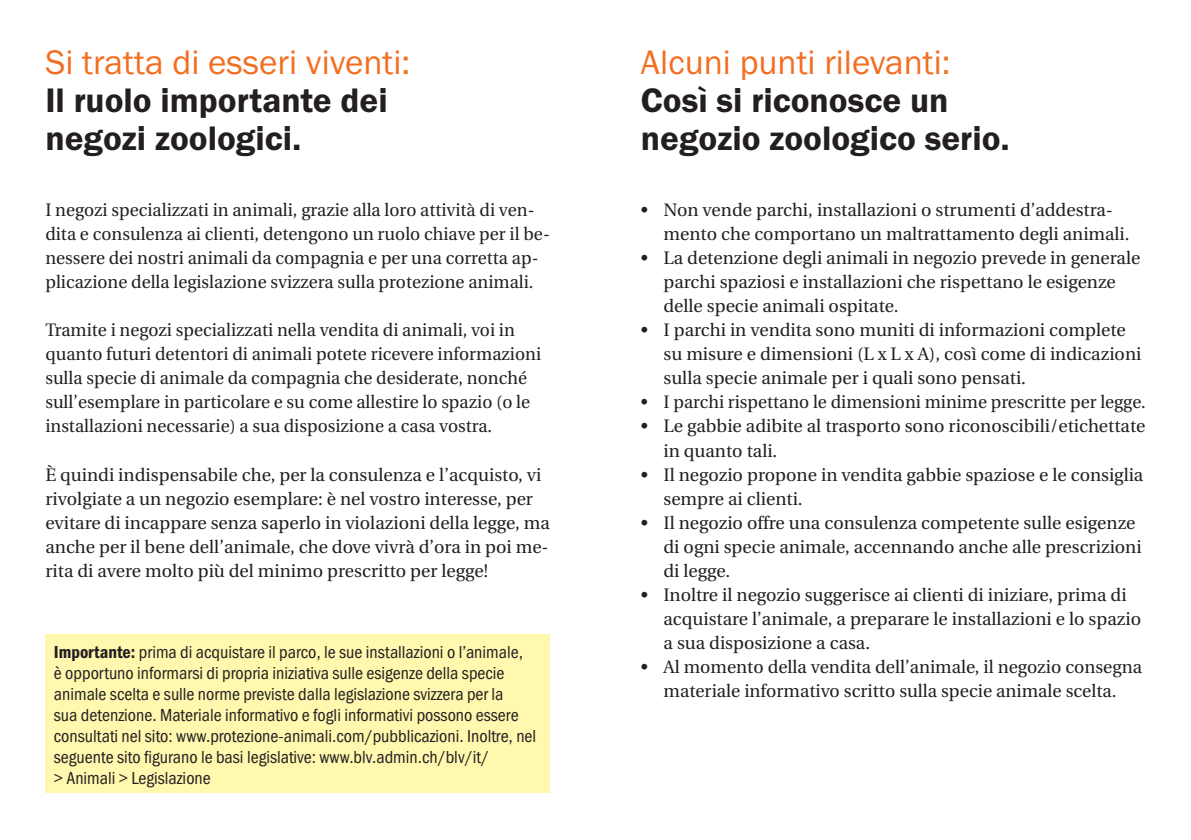
<style>
.page{position:relative;width:1191px;height:840px;background:#fff}
.page>*{position:absolute;margin:0;border:0;box-sizing:border-box;transform-origin:0 0}
.t1{font:600 35.2px/38.4px "Franklin Got Itc T";color:#231f20}
.t2{font:35.2px "Franklin Got Itc T";color:#f36e21}
.t3{font:18px/24px "Utopia";color:#231f20}
.t4{font:condensed 18px/21px "Franklin Got Itc T";color:#231f20}
.s1{font-weight:600}
</style>
<div class="page">
<div style="left:45px;top:633px;width:505px;height:159px;background:#fff8ae"></div>
<h1 class="t2" style="left:45px;top:42px;width:366px">Si tratta di esseri viventi:</h1>
<h1 class="t1" style="left:45px;top:81px;width:344px">Il ruolo importante dei negozi zoologici.</h1>
<p class="t3" style="left:45px;top:198px;width:506px">I negozi specializzati in animali, grazie alla loro attività di ven&shy;dita e consulenza ai clienti, detengono un ruolo chiave per il be&shy;nessere dei nostri animali da compagnia e per una corretta ap&shy;plicazione della legislazione svizzera sulla protezione animali.</p>
<p class="t3" style="left:45px;top:318px;width:497px">Tramite i negozi specializzati nella vendita di animali, voi in quanto futuri detentori di animali potete ricevere informazioni sulla specie di animale da compagnia che desiderate, nonché sull’esemplare in particolare e su come allestire lo spazio (o le installazioni necessarie) a sua disposizione a casa vostra.</p>
<p class="t3" style="left:45px;top:462px;width:506px">È quindi indispensabile che, per la consulenza e l’acquisto, vi rivolgiate a un negozio esemplare: è nel vostro interesse, per evitare di incappare senza saperlo in violazioni della legge, ma anche per il bene dell’animale, che dove vivrà d’ora in poi me&shy;rita di avere molto più del minimo prescritto per legge!</p>
<p class="t4" style="left:54px;top:640px;width:484px"><span class="s1">Importante:</span> prima di acquistare il parco, le sue installazioni o l’animale,<br>è opportuno informarsi di propria iniziativa sulle esigenze della specie animale scelta e sulle norme previste dalla legislazione svizzera per la<br>sua detenzione. Materiale informativo e fogli informativi possono essere consultati nel sito: www.protezione-animali.com/pubblicazioni. Inoltre, nel seguente sito figurano le basi legislative: www.blv.admin.ch/blv/it/<br>&gt; Animali &gt; Legislazione</p>
<h1 class="t2" style="left:641px;top:42px;width:311px">Alcuni punti rilevanti:</h1>
<h1 class="t1" style="left:641px;top:81px;width:370px">Così si riconosce un negozio zoologico serio.</h1>
<p class="t3" style="left:663px;top:198px;width:467px;text-indent:-23px">• Non vende parchi, installazioni o strumenti d’addestra&shy;mento che comportano un maltrattamento degli animali.</p>
<p class="t3" style="left:663px;top:246px;width:478px;text-indent:-23px">• La detenzione degli animali in negozio prevede in generale parchi spaziosi e installazioni che rispettano le esigenze delle specie animali ospitate.</p>
<p class="t3" style="left:663px;top:318px;width:479px;text-indent:-23px">• I parchi in vendita sono muniti di informazioni complete su misure e dimensioni (L x L x A), così come di indicazioni sulla specie animale per i quali sono pensati.</p>
<p class="t3" style="left:641px;top:390px;width:506px">• I parchi rispettano le dimensioni minime prescritte per legge.</p>
<p class="t3" style="left:663px;top:414px;width:483px;text-indent:-23px">• Le gabbie adibite al trasporto sono riconoscibili/etichettate in quanto tali.</p>
<p class="t3" style="left:663px;top:462px;width:481px;text-indent:-23px">• Il negozio propone in vendita gabbie spaziose e le consiglia sempre ai clienti.</p>
<p class="t3" style="left:663px;top:510px;width:479px;text-indent:-23px">• Il negozio offre una consulenza competente sulle esigenze di ogni specie animale, accennando anche alle prescrizioni di legge.</p>
<p class="t3" style="left:663px;top:582px;width:479px;text-indent:-23px">• Inoltre il negozio suggerisce ai clienti di iniziare, prima di acquistare l’animale, a preparare le installazioni e lo spazio a sua disposizione a casa.</p>
<p class="t3" style="left:641px;top:654px;width:503px;text-align:center">• Al momento della vendita dell’animale, il negozio consegna materiale informativo scritto sulla specie animale scelta.</p>
</div>
